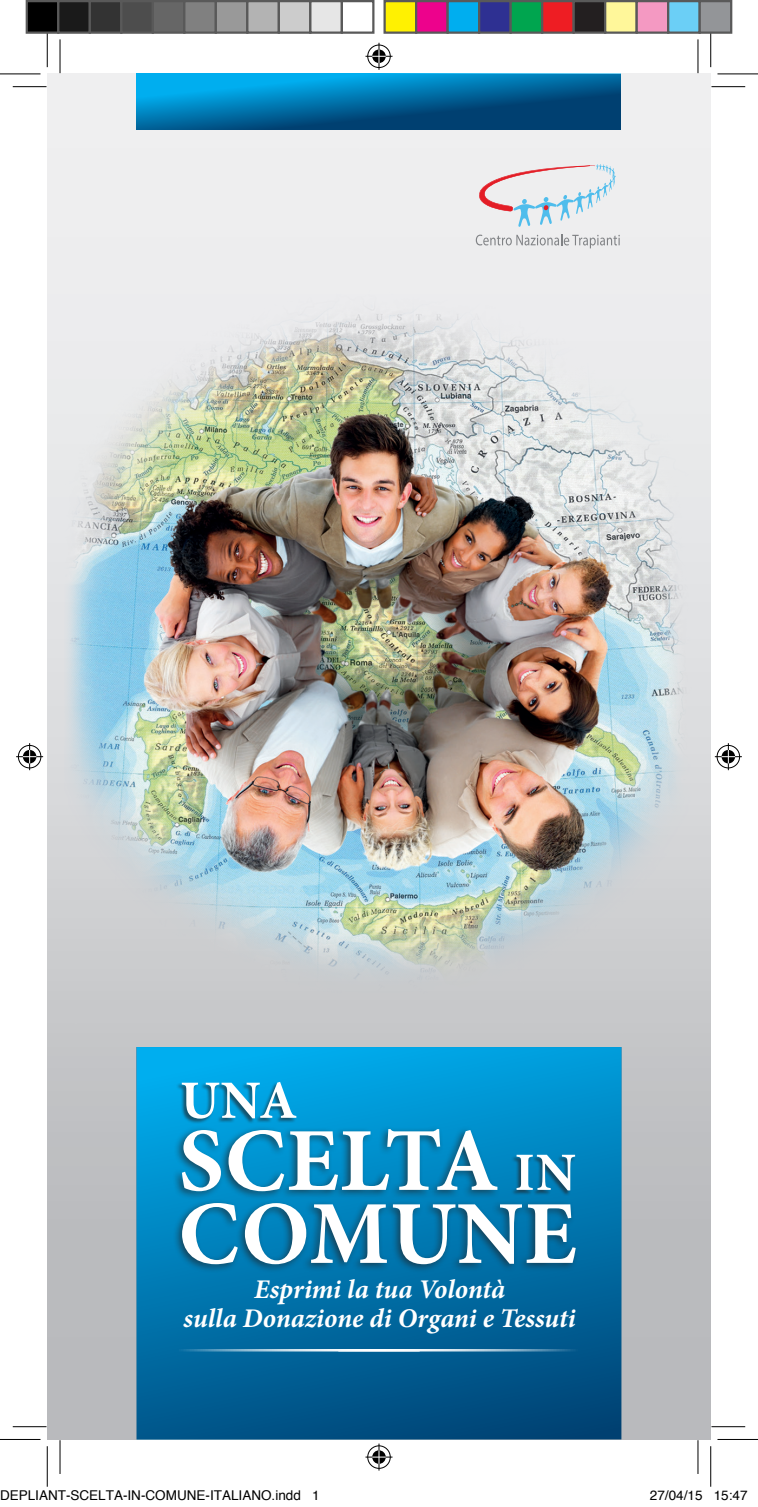
<style>
.page{position:relative;width:758px;height:1507px;background:#fff}
.page>*{position:absolute;margin:0;border:0;box-sizing:border-box;transform-origin:0 0}
.t1{font:700 90px "Minion Pro";letter-spacing:.01em;color:#fff}
.t2{font:700 54px "Minion Pro";color:#fff}
.t3{font:italic 700 27px "Minion Pro";color:#fff}
.t4{font:13.5px "Helvetica";color:#000}
</style>
<div class="page">
<img style="left:47px;top:74px;width:664px;height:1365px">
<img style="left:47px;top:206px;width:664px;height:860px">
<svg style="left:137px;top:1047px;width:484px;height:392px;background:#0073ac"></svg>
<svg style="left:137px;top:74px;width:484px;height:56px;background:#006da4"></svg>
<div style="left:172px;top:1124px;width:328px;height:76px;background:#231f20;opacity:.6"></div>
<div style="left:176px;top:1082px;width:121px;height:41px;background:#231f20;opacity:.6"></div>
<div style="left:511px;top:1155px;width:65px;height:40px;background:#231f20;opacity:.6"></div>
<div style="left:173px;top:1198px;width:406px;height:75px;background:#231f20;opacity:.6"></div>
<hr style="left:179px;top:1348px;width:400px;height:3px;background:#fff">
<svg style="left:476px;top:234px;width:144px;height:14px;background:#d5d5d7"></svg>
<svg style="left:475px;top:164px;width:140px;height:63px;background:#dedde3"></svg>
<hr style="left:13px;top:86px;width:34px;height:1px;background:#000">
<hr style="left:711px;top:86px;width:34px;height:1px;background:#000">
<hr style="left:13px;top:1426px;width:34px;height:1px;background:#000">
<hr style="left:711px;top:1426px;width:34px;height:1px;background:#000">
<hr style="left:60px;top:39px;width:1px;height:34px;background:#000">
<hr style="left:60px;top:1439px;width:1px;height:34px;background:#000">
<hr style="left:697px;top:39px;width:1px;height:34px;background:#000">
<hr style="left:697px;top:1439px;width:1px;height:34px;background:#000">
<hr style="left:0;top:73px;width:40px;height:1px;background:#000">
<hr style="left:717px;top:73px;width:41px;height:1px;background:#000">
<hr style="left:0;top:1438px;width:40px;height:1px;background:#000">
<hr style="left:717px;top:1438px;width:41px;height:1px;background:#000">
<hr style="left:47px;top:27px;width:1px;height:40px;background:#000">
<hr style="left:47px;top:1446px;width:1px;height:40px;background:#000">
<hr style="left:710px;top:27px;width:1px;height:40px;background:#000">
<hr style="left:710px;top:1446px;width:1px;height:40px;background:#000">
<svg style="left:365px;top:43px;width:27px;height:27px"></svg>
<svg style="left:365px;top:1443px;width:27px;height:27px"></svg>
<svg style="left:16px;top:743px;width:27px;height:27px"></svg>
<svg style="left:715px;top:743px;width:27px;height:27px"></svg>
<div style="left:27px;top:1px;width:31px;height:32px;background:#000"></div>
<div style="left:26px;top:0;width:33px;height:34px;border:2px solid #595959"></div>
<div style="left:58px;top:1px;width:32px;height:32px;background:#1a1a1a"></div>
<div style="left:57px;top:0;width:34px;height:34px;border:2px solid #595959"></div>
<div style="left:90px;top:1px;width:31px;height:32px;background:#333"></div>
<div style="left:89px;top:0;width:33px;height:34px;border:2px solid #595959"></div>
<div style="left:121px;top:1px;width:32px;height:32px;background:#4d4d4d"></div>
<div style="left:120px;top:0;width:34px;height:34px;border:2px solid #595959"></div>
<div style="left:153px;top:1px;width:31px;height:32px;background:#666"></div>
<div style="left:152px;top:0;width:33px;height:34px;border:2px solid #595959"></div>
<div style="left:184px;top:1px;width:32px;height:32px;background:#808080"></div>
<div style="left:183px;top:0;width:34px;height:34px;border:2px solid #595959"></div>
<div style="left:216px;top:1px;width:31px;height:32px;background:#999"></div>
<div style="left:215px;top:0;width:33px;height:34px;border:2px solid #595959"></div>
<div style="left:247px;top:1px;width:32px;height:32px;background:#b3b3b3"></div>
<div style="left:246px;top:0;width:34px;height:34px;border:2px solid #595959"></div>
<div style="left:279px;top:1px;width:31px;height:32px;background:#ccc"></div>
<div style="left:278px;top:0;width:33px;height:34px;border:2px solid #595959"></div>
<div style="left:310px;top:1px;width:32px;height:32px;background:#e6e6e6"></div>
<div style="left:309px;top:0;width:34px;height:34px;border:2px solid #595959"></div>
<div style="left:341px;top:0;width:33px;height:34px;border:2px solid #595959"></div>
<div style="left:385px;top:1px;width:31px;height:32px;background:#fff101"></div>
<div style="left:383px;top:0;width:34px;height:34px;border:2px solid #595959"></div>
<div style="left:416px;top:1px;width:32px;height:32px;background:#ed028c"></div>
<div style="left:415px;top:0;width:34px;height:34px;border:2px solid #595959"></div>
<div style="left:448px;top:1px;width:31px;height:32px;background:#00aeef"></div>
<div style="left:446px;top:0;width:34px;height:34px;border:2px solid #595959"></div>
<div style="left:479px;top:1px;width:32px;height:32px;background:#2e3092"></div>
<div style="left:478px;top:0;width:34px;height:34px;border:2px solid #595959"></div>
<div style="left:511px;top:1px;width:31px;height:32px;background:#00a54f"></div>
<div style="left:509px;top:0;width:34px;height:34px;border:2px solid #595959"></div>
<div style="left:542px;top:1px;width:32px;height:32px;background:#ee1d23"></div>
<div style="left:541px;top:0;width:34px;height:34px;border:2px solid #595959"></div>
<div style="left:574px;top:1px;width:31px;height:32px;background:#231f20"></div>
<div style="left:572px;top:0;width:34px;height:34px;border:2px solid #595959"></div>
<div style="left:605px;top:1px;width:32px;height:32px;background:#fff79a"></div>
<div style="left:604px;top:0;width:34px;height:34px;border:2px solid #595959"></div>
<div style="left:637px;top:1px;width:31px;height:32px;background:#f499c2"></div>
<div style="left:635px;top:0;width:34px;height:34px;border:2px solid #595959"></div>
<div style="left:668px;top:1px;width:32px;height:32px;background:#6bcff6"></div>
<div style="left:667px;top:0;width:34px;height:34px;border:2px solid #595959"></div>
<div style="left:700px;top:1px;width:31px;height:32px;background:#939598"></div>
<div style="left:698px;top:0;width:34px;height:34px;border:2px solid #595959"></div>
<p class="t2" style="left:180px;top:1062px;width:119px">UNA</p>
<p class="t1" style="left:178px;top:1097px;width:322px">SCELTA</p>
<p class="t2" style="left:514px;top:1134px;width:63px">IN</p>
<p class="t1" style="left:178px;top:1170px;width:400px">COMUNE</p>
<p class="t3" style="left:254px;top:1269px;width:252px">Esprimi la tua Volontà</p>
<p class="t3" style="left:184px;top:1299px;width:393px">sulla Donazione di Organi e Tessuti</p>
<p class="t4" style="left:0;top:1484px;width:321px">DEPLIANT-SCELTA-IN-COMUNE-ITALIANO.indd 1</p>
<p class="t4" style="left:650px;top:1484px;width:99px">27/04/15 15:47</p>
</div>
